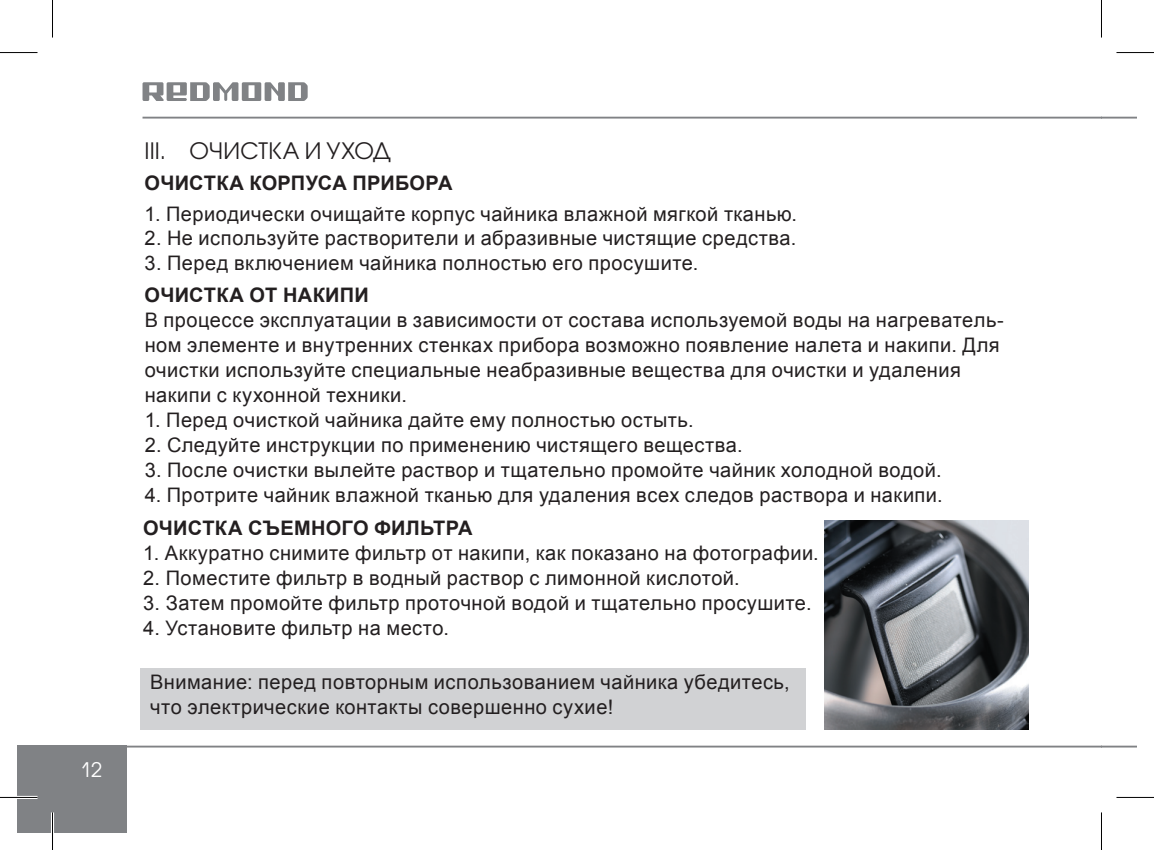
<style>
.page{position:relative;width:1154px;height:850px;background:#fff}
.page>*{position:absolute;margin:0;border:0;box-sizing:border-box;transform-origin:0 0}
.t1{font:22.5px "Avant Garde Gothic C";color:#231f20}
.t2{font:20px/25px "Arial";letter-spacing:.025em;color:#231f20}
.t3{font:700 20px "Arial";letter-spacing:.01em;color:#231f20}
.t4{font:20px "Avant Garde Gothic C";color:#fff}
</style>
<div class="page">
<div style="left:17px;top:745px;width:110px;height:87px;background:#808285"></div>
<svg style="left:143px;top:82px;width:165px;height:19px"></svg>
<hr style="left:142px;top:117px;width:959px;height:1px;background:#808285">
<hr style="left:102px;top:745px;width:999px;height:2px;background:#808285">
<hr style="left:1101px;top:117px;width:36px;height:1px;background:#808285">
<hr style="left:1101px;top:745px;width:36px;height:2px;background:#808285">
<div style="left:140px;top:668px;width:666px;height:61px;background:#d1d2d4"></div>
<img style="left:825px;top:520px;width:204px;height:208px">
<hr style="left:0;top:795px;width:38px;height:3px;background:#fff">
<hr style="left:51px;top:812px;width:3px;height:37px;background:#fff">
<hr style="left:0;top:52px;width:38px;height:1px;background:#000">
<hr style="left:1116px;top:52px;width:38px;height:1px;background:#000">
<hr style="left:0;top:796px;width:38px;height:1px;background:#000">
<hr style="left:1116px;top:796px;width:38px;height:1px;background:#000">
<hr style="left:52px;top:0;width:1px;height:38px;background:#000">
<hr style="left:52px;top:812px;width:1px;height:37px;background:#000">
<hr style="left:1101px;top:0;width:1px;height:38px;background:#000">
<hr style="left:1101px;top:812px;width:1px;height:37px;background:#000">
<p class="t4" style="left:80px;top:758px;width:23px">12</p>
<p class="t1" style="left:145px;top:138px;width:83px">III. ОЧИСТКА</p>
<p class="t1" style="left:305px;top:138px;width:60px">И УХОД</p>
<p class="t3" style="left:145px;top:170px;width:309px">Очистка корпуса прибора</p>
<p class="t2" style="left:145px;top:202px;width:654px">1. Периодически очищайте корпус чайника влажной мягкой тканью.</p>
<p class="t2" style="left:145px;top:226px;width:653px">2. Не используйте растворители и абразивные чистящие средства.</p>
<p class="t2" style="left:145px;top:251px;width:555px">3. Перед включением чайника полностью его просушите.</p>
<p class="t3" style="left:145px;top:281px;width:226px">Очистка от накипи</p>
<p class="t2" style="left:145px;top:307px;width:860px">В процессе эксплуатации в зависимости от состава используемой воды на нагреватель&shy;ном элементе и внутренних стенках прибора возможно появление налета и накипи. Для очистки используйте специальные неабразивные вещества для очистки и удаления накипи с кухонной техники.</p>
<p class="t2" style="left:145px;top:407px;width:550px">1. Перед очисткой чайника дайте ему полностью остыть.</p>
<p class="t2" style="left:145px;top:432px;width:599px">2. Следуйте инструкции по применению чистящего вещества.</p>
<p class="t2" style="left:145px;top:457px;width:798px">3. После очистки вылейте раствор и тщательно промойте чайник холодной водой.</p>
<p class="t2" style="left:145px;top:482px;width:799px">4. Протрите чайник влажной тканью для удаления всех следов раствора и накипи.</p>
<p class="t3" style="left:143px;top:514px;width:331px">Очистка съемного фильтра</p>
<p class="t2" style="left:143px;top:540px;width:677px">1. Аккуратно снимите фильтр от накипи, как показано на фотографии.</p>
<p class="t2" style="left:143px;top:565px;width:598px">2. Поместите фильтр в водный раствор с лимонной кислотой.</p>
<p class="t2" style="left:143px;top:590px;width:670px">3. Затем промойте фильтр проточной водой и тщательно просушите.</p>
<p class="t2" style="left:143px;top:615px;width:307px">4. Установите фильтр на место.</p>
<p class="t2" style="left:150px;top:669px;width:641px">Внимание: перед повторным использованием чайника убедитесь, что электрические контакты совершенно сухие!</p>
</div>
